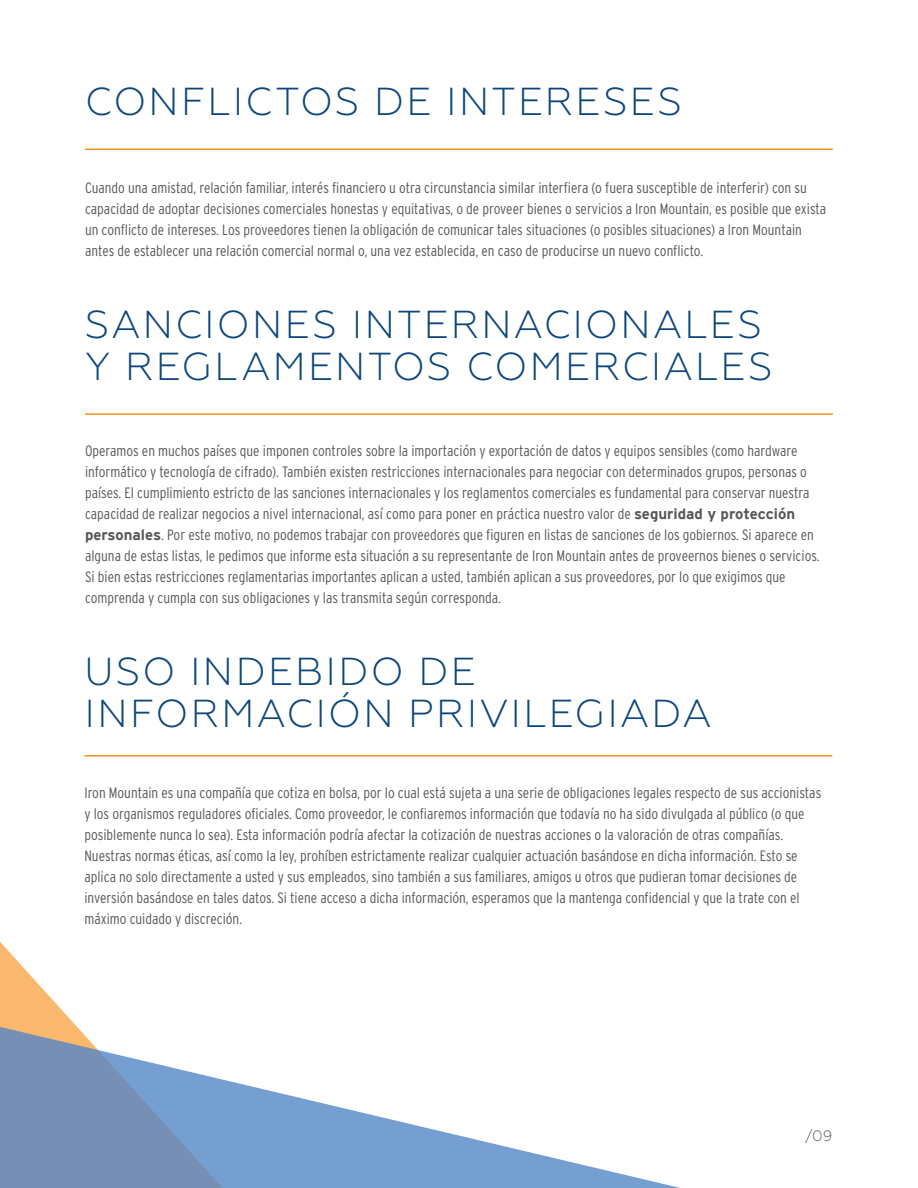
<style>
.page{position:relative;width:918px;height:1188px;background:#fff}
.page>*{position:absolute;margin:0;border:0;box-sizing:border-box;transform-origin:0 0}
.t1{font:300 39px/42px "Geometria";letter-spacing:.06em;color:#0d477c}
.Body_Copy{font:300 15px/21px "Interstate Condensed";color:#57585a}
.t2{font:300 15px "Geometria";color:#57585a}
.s1{font-family:"Interstate";font-weight:700}
</style>
<div class="page">
<svg style="left:0;top:756px;width:276px;height:268px"></svg>
<svg style="left:0;top:1024px;width:680px;height:164px"></svg>
<hr style="left:85px;top:149px;width:748px;height:1px;background:#f7931d">
<hr style="left:85px;top:413px;width:748px;height:2px;background:#f7931d">
<hr style="left:84px;top:755px;width:748px;height:1px;background:#f7931d">
<p class="t1" style="left:85px;top:81px;width:598px">CONFLICTOS DE INTERESES</p>
<p class="Body_Copy" style="left:85px;top:177px;width:743px">Cuando una amistad, relación familiar, interés financiero u otra circunstancia similar interfiera (o fuera susceptible de interferir) con su capacidad de adoptar decisiones comerciales honestas y equitativas, o de proveer bienes o servicios a Iron Mountain, es posible que exista un conflicto de intereses. Los proveedores tienen la obligación de comunicar tales situaciones (o posibles situaciones) a Iron Mountain antes de establecer una relación comercial normal o, una vez establecida, en caso de producirse un nuevo conflicto.</p>
<p class="t1" style="left:85px;top:303px;width:689px">SANCIONES INTERNACIONALES<br>Y REGLAMENTOS COMERCIALES</p>
<p class="Body_Copy" style="left:85px;top:440px;width:736px">Operamos en muchos países que imponen controles sobre la importación y exportación de datos y equipos sensibles (como hardware informático y tecnología de cifrado). También existen restricciones internacionales para negociar con determinados grupos, personas o países. El cumplimiento estricto de las sanciones internacionales y los reglamentos comerciales es fundamental para conservar nuestra capacidad de realizar negocios a nivel internacional, así como para poner en práctica nuestro valor de <span class="s1">seguridad y protección personales</span>. Por este motivo, no podemos trabajar con proveedores que figuren en listas de sanciones de los gobiernos. Si aparece en alguna de estas listas, le pedimos que informe esta situación a su representante de Iron Mountain antes de proveernos bienes o servicios.<br>Si bien estas restricciones reglamentarias importantes aplican a usted, también aplican a sus proveedores, por lo que exigimos que comprenda y cumpla con sus obligaciones y las transmita según corresponda.</p>
<p class="t1" style="left:85px;top:651px;width:628px">USO INDEBIDO DE<br>INFORMACIÓN PRIVILEGIADA</p>
<p class="Body_Copy" style="left:84px;top:782px;width:738px">Iron Mountain es una compañía que cotiza en bolsa, por lo cual está sujeta a una serie de obligaciones legales respecto de sus accionistas y los organismos reguladores oficiales. Como proveedor, le confiaremos información que todavía no ha sido divulgada al público (o que posiblemente nunca lo sea). Esta información podría afectar la cotización de nuestras acciones o la valoración de otras compañías.<br>Nuestras normas éticas, así como la ley, prohíben estrictamente realizar cualquier actuación basándose en dicha información. Esto se aplica no solo directamente a usted y sus empleados, sino también a sus familiares, amigos u otros que pudieran tomar decisiones de inversión basándose en tales datos. Si tiene acceso a dicha información, esperamos que la mantenga confidencial y que la trate con el máximo cuidado y discreción.</p>
<p class="t2" style="left:805px;top:1127px;width:29px">/09</p>
</div>
